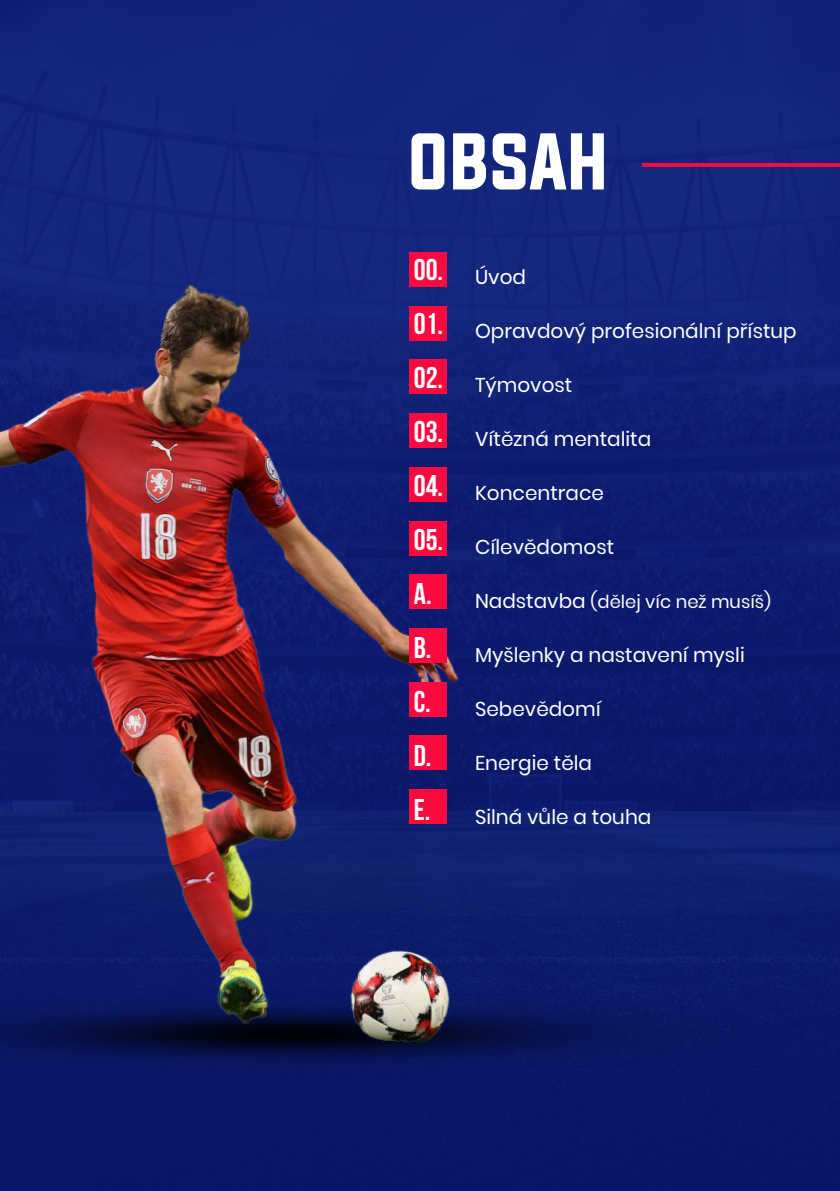
<style>
.page{position:relative;width:840px;height:1191px;background:#fff}
.page>*{position:absolute;margin:0;border:0;box-sizing:border-box;transform-origin:0 0}
.t1{font:68px "Evogria";color:#fff}
.t2{font:700 30px/54px "Bebas Neue";color:#fff}
.t3{font:20px "Poppins";color:#fff}
.t4{font:18px "Poppins";color:#fff}
.s1{font-size:20px}
</style>
<div class="page">
<img style="left:0;top:0;width:839px;height:1191px">
<img style="left:0;top:989px;width:796px;height:89px">
<hr style="left:642px;top:163px;width:197px;height:3px;background:#fa0a3e">
<img style="left:0;top:283px;width:462px;height:760px">
<div style="left:409px;top:252px;width:37px;height:35px;background:#fa0a3e"></div>
<div style="left:409px;top:574px;width:37px;height:35px;background:#fa0a3e"></div>
<div style="left:409px;top:628px;width:37px;height:35px;background:#fa0a3e"></div>
<div style="left:409px;top:682px;width:37px;height:34px;background:#fa0a3e"></div>
<div style="left:409px;top:735px;width:37px;height:35px;background:#fa0a3e"></div>
<div style="left:409px;top:789px;width:37px;height:35px;background:#fa0a3e"></div>
<div style="left:409px;top:306px;width:37px;height:34px;background:#fa0a3e"></div>
<div style="left:409px;top:359px;width:37px;height:35px;background:#fa0a3e"></div>
<div style="left:409px;top:413px;width:37px;height:35px;background:#fa0a3e"></div>
<div style="left:409px;top:467px;width:37px;height:34px;background:#fa0a3e"></div>
<div style="left:409px;top:521px;width:37px;height:34px;background:#fa0a3e"></div>
<h1 class="t1" style="left:409px;top:114px;width:202px">OBSAH</h1>
<h2 class="t2" style="left:413px;top:242px;width:31px">00.<br>01.<br>02.<br>03.<br>04.<br>05. a. b. c. d.<br>E.</h2>
<p class="t3" style="left:475px;top:265px;width:52px">Úvod</p>
<p class="t3" style="left:475px;top:319px;width:323px">Opravdový profesionální přístup</p>
<p class="t3" style="left:475px;top:373px;width:99px">Týmovost</p>
<p class="t3" style="left:475px;top:427px;width:177px">Vítězná mentalita</p>
<p class="t3" style="left:475px;top:481px;width:130px">Koncentrace</p>
<p class="t3" style="left:475px;top:535px;width:141px">Cílevědomost</p>
<p class="t4" style="left:475px;top:591px;width:297px"><span class="s1">Nadstavba</span> (dělej víc než musíš)</p>
<p class="t3" style="left:475px;top:643px;width:271px">Myšlenky a nastavení mysli</p>
<p class="t3" style="left:475px;top:697px;width:127px">Sebevědomí</p>
<p class="t3" style="left:475px;top:751px;width:118px">Energie těla</p>
<p class="t3" style="left:475px;top:805px;width:178px">Silná vůle a touha</p>
</div>
